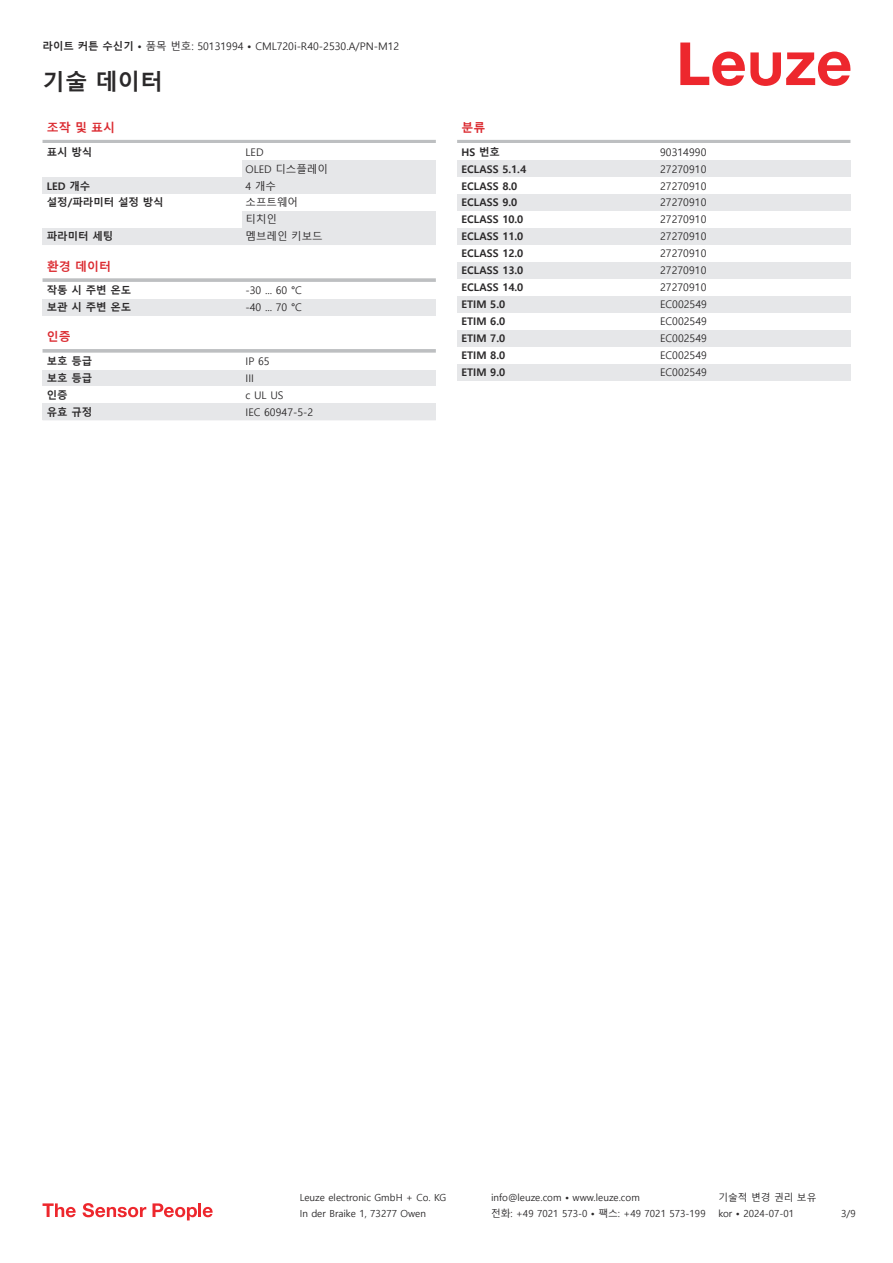
<style>
.page{position:relative;width:893px;height:1263px;background:#fff}
.page>*{position:absolute;margin:0;border:0;box-sizing:border-box;transform-origin:0 0}
.t1{font:700 22.5px "Malgun Gothic";color:#2b292a}
.t2{font:700 12px "Malgun Gothic";color:#db2a30}
.t3{font:10.5px/17px "Malgun Gothic";color:#2b292a}
.t4{font:700 10.5px "Malgun Gothic";color:#2b292a}
.t5{font:9.75px "Malgun Gothic";color:#2b292a}
.s1{font-weight:700}
</style>
<div class="page">
<svg style="left:680px;top:43px;width:170px;height:43px"></svg>
<hr style="left:43px;top:140px;width:393px;height:3px;background:#bdbfc1">
<div style="left:242px;top:160px;width:194px;height:17px;background:#e6e7e9"></div>
<div style="left:43px;top:177px;width:199px;height:17px;background:#e6e7e9"></div>
<div style="left:242px;top:177px;width:194px;height:17px;background:#e6e7e9"></div>
<div style="left:242px;top:211px;width:194px;height:17px;background:#e6e7e9"></div>
<div style="left:43px;top:228px;width:199px;height:17px;background:#e6e7e9"></div>
<div style="left:242px;top:228px;width:194px;height:17px;background:#e6e7e9"></div>
<svg style="left:43px;top:278px;width:393px;height:4px;background:#c3c5c7"></svg>
<div style="left:43px;top:299px;width:199px;height:17px;background:#e6e7e9"></div>
<div style="left:242px;top:299px;width:194px;height:17px;background:#e6e7e9"></div>
<svg style="left:43px;top:349px;width:393px;height:4px;background:#c3c5c7"></svg>
<div style="left:43px;top:370px;width:199px;height:16px;background:#e6e7e9"></div>
<div style="left:242px;top:370px;width:194px;height:16px;background:#e6e7e9"></div>
<div style="left:43px;top:403px;width:199px;height:17px;background:#e6e7e9"></div>
<div style="left:242px;top:403px;width:194px;height:17px;background:#e6e7e9"></div>
<hr style="left:457px;top:140px;width:393px;height:3px;background:#bdbfc1">
<div style="left:457px;top:160px;width:200px;height:17px;background:#e6e7e9"></div>
<div style="left:657px;top:160px;width:193px;height:17px;background:#e6e7e9"></div>
<div style="left:457px;top:194px;width:200px;height:17px;background:#e6e7e9"></div>
<div style="left:657px;top:194px;width:193px;height:17px;background:#e6e7e9"></div>
<div style="left:457px;top:228px;width:200px;height:17px;background:#e6e7e9"></div>
<div style="left:657px;top:228px;width:193px;height:17px;background:#e6e7e9"></div>
<div style="left:457px;top:262px;width:200px;height:17px;background:#e6e7e9"></div>
<div style="left:657px;top:262px;width:193px;height:17px;background:#e6e7e9"></div>
<div style="left:457px;top:296px;width:200px;height:17px;background:#e6e7e9"></div>
<div style="left:657px;top:296px;width:193px;height:17px;background:#e6e7e9"></div>
<div style="left:457px;top:330px;width:200px;height:17px;background:#e6e7e9"></div>
<div style="left:657px;top:330px;width:193px;height:17px;background:#e6e7e9"></div>
<div style="left:457px;top:364px;width:200px;height:16px;background:#e6e7e9"></div>
<div style="left:657px;top:364px;width:193px;height:16px;background:#e6e7e9"></div>
<svg style="left:43px;top:1203px;width:33px;height:14px"></svg>
<svg style="left:83px;top:1203px;width:63px;height:14px"></svg>
<svg style="left:153px;top:1203px;width:44px;height:17px"></svg>
<hr style="left:198px;top:1203px;width:3px;height:14px;background:#ed272d">
<svg style="left:203px;top:1207px;width:10px;height:10px"></svg>
<p class="t3" style="left:43px;top:38px;width:358px"><span class="s1">라이트 커튼 수신기 •</span> 품목 번호: 50131994 <span class="s1">•</span> CML720i-R40-2530.A/PN-M12</p>
<h1 class="t1" style="left:43px;top:69px;width:122px">기술 데이터</h1>
<p class="t2" style="left:47px;top:121px;width:70px">조작 및 표시</p>
<p class="t4" style="left:47px;top:146px;width:47px">표시 방식</p>
<p class="t3" style="left:246px;top:144px;width:84px">LED<br>OLED 디스플레이</p>
<p class="t4" style="left:47px;top:179px;width:45px">LED 개수</p>
<p class="t3" style="left:246px;top:177px;width:32px">4 개수</p>
<p class="t4" style="left:47px;top:196px;width:119px">설정/파라미터 설정 방식</p>
<p class="t3" style="left:246px;top:194px;width:54px">소프트웨어 티치인</p>
<p class="t4" style="left:47px;top:230px;width:68px">파라미터 세팅</p>
<p class="t3" style="left:246px;top:228px;width:79px">멤브레인 키보드</p>
<p class="t2" style="left:47px;top:259px;width:66px">환경 데이터</p>
<p class="t4" style="left:47px;top:284px;width:86px">작동 시 주변 온도</p>
<p class="t3" style="left:246px;top:282px;width:58px">-30 ... 60 °C</p>
<p class="t4" style="left:47px;top:301px;width:86px">보관 시 주변 온도</p>
<p class="t3" style="left:246px;top:299px;width:58px">-40 ... 70 °C</p>
<p class="t2" style="left:47px;top:330px;width:25px">인증</p>
<p class="t4" style="left:47px;top:355px;width:47px">보호 등급</p>
<p class="t3" style="left:246px;top:353px;width:26px">IP 65</p>
<p class="t4" style="left:47px;top:372px;width:47px">보호 등급</p>
<p class="t3" style="left:246px;top:370px;width:10px">III</p>
<p class="t4" style="left:47px;top:389px;width:22px">인증</p>
<p class="t3" style="left:246px;top:387px;width:39px">c UL US</p>
<p class="t4" style="left:47px;top:406px;width:47px">유효 규정</p>
<p class="t3" style="left:246px;top:404px;width:69px">IEC 60947-5-2</p>
<p class="t2" style="left:461px;top:121px;width:25px">분류</p>
<p class="t4" style="left:461px;top:146px;width:40px">HS 번호</p>
<p class="t3" style="left:660px;top:144px;width:48px">90314990</p>
<p class="t4" style="left:461px;top:163px;width:66px">ECLASS 5.1.4</p>
<p class="t3" style="left:660px;top:161px;width:48px">27270910</p>
<p class="t4" style="left:461px;top:179px;width:57px">ECLASS 8.0</p>
<p class="t3" style="left:660px;top:177px;width:48px">27270910</p>
<p class="t4" style="left:461px;top:196px;width:57px">ECLASS 9.0</p>
<p class="t3" style="left:660px;top:194px;width:48px">27270910</p>
<p class="t4" style="left:461px;top:213px;width:63px">ECLASS 10.0</p>
<p class="t3" style="left:660px;top:211px;width:48px">27270910</p>
<p class="t4" style="left:461px;top:230px;width:63px">ECLASS 11.0</p>
<p class="t3" style="left:660px;top:228px;width:48px">27270910</p>
<p class="t4" style="left:461px;top:247px;width:63px">ECLASS 12.0</p>
<p class="t3" style="left:660px;top:245px;width:48px">27270910</p>
<p class="t4" style="left:461px;top:264px;width:63px">ECLASS 13.0</p>
<p class="t3" style="left:660px;top:262px;width:48px">27270910</p>
<p class="t4" style="left:461px;top:281px;width:63px">ECLASS 14.0</p>
<p class="t3" style="left:660px;top:279px;width:48px">27270910</p>
<p class="t4" style="left:461px;top:298px;width:45px">ETIM 5.0</p>
<p class="t3" style="left:660px;top:296px;width:48px">EC002549</p>
<p class="t4" style="left:461px;top:315px;width:45px">ETIM 6.0</p>
<p class="t3" style="left:660px;top:313px;width:48px">EC002549</p>
<p class="t4" style="left:461px;top:332px;width:45px">ETIM 7.0</p>
<p class="t3" style="left:660px;top:330px;width:48px">EC002549</p>
<p class="t4" style="left:461px;top:349px;width:45px">ETIM 8.0</p>
<p class="t3" style="left:660px;top:347px;width:48px">EC002549</p>
<p class="t4" style="left:461px;top:366px;width:45px">ETIM 9.0</p>
<p class="t3" style="left:660px;top:364px;width:48px">EC002549</p>
<p class="t5" style="left:300px;top:1192px;width:148px">Leuze electronic GmbH + Co. KG</p>
<p class="t5" style="left:491px;top:1192px;width:150px">info@leuze.com • www.leuze.com</p>
<p class="t5" style="left:718px;top:1192px;width:100px">기술적 변경 권리 보유</p>
<p class="t5" style="left:300px;top:1208px;width:128px">In der Braike 1, 73277 Owen</p>
<p class="t5" style="left:491px;top:1208px;width:216px">전화: +49 7021 573-0 • 팩스: +49 7021 573-199</p>
<p class="t5" style="left:718px;top:1208px;width:77px">kor • 2024-07-01</p>
<p class="t5" style="left:841px;top:1208px;width:16px">3/9</p>
</div>
